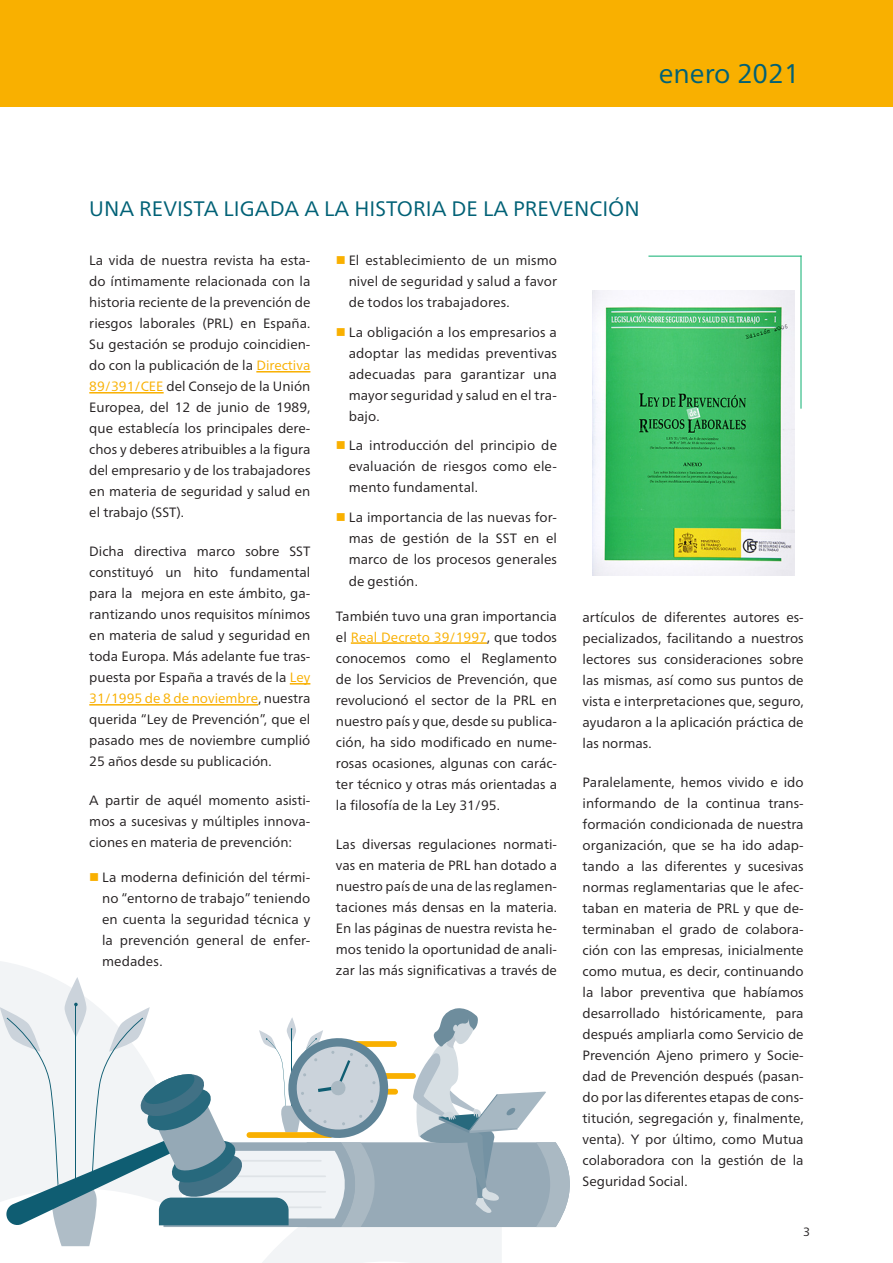
<style>
.page{position:relative;width:893px;height:1263px;background:#fff}
.page>*{position:absolute;margin:0;border:0;box-sizing:border-box;transform-origin:0 0}
.t1{font:27px "Frutiger Neue LT Pro";color:#016176}
.TÍTULOS_dentro_artíc{font:21px "Frutiger Neue LT Pro";color:#016176}
.Normal__Web{font:13.5px/21px "Frutiger Neue LT Pro";color:#231f20;text-align:justify}
.t2{font:12px "Frutiger Neue LT Pro";color:#231f20}
.s1{color:#f9b000}
</style>
<div class="page">
<div style="left:0;top:0;width:893px;height:106px;background:#f9b000"></div>
<svg style="left:0;top:961px;width:502px;height:302px"></svg>
<hr style="left:256px;top:371px;width:54px;height:1px;background:#f9b000">
<hr style="left:89px;top:392px;width:75px;height:1px;background:#f9b000">
<svg style="left:290px;top:683px;width:20px;height:1px"></svg>
<hr style="left:89px;top:704px;width:169px;height:1px;background:#f9b000">
<hr style="left:351px;top:642px;width:136px;height:2px;background:#f9b000">
<img style="left:592px;top:291px;width:202px;height:284px">
<hr style="left:648px;top:256px;width:153px;height:1px;background:#0daf70">
<hr style="left:801px;top:256px;width:1px;height:153px;background:#0daf70">
<svg style="left:0;top:977px;width:570px;height:269px"></svg>
<h1 class="t1" style="left:659px;top:57px;width:142px">enero 2021</h1>
<p class="TÍTULOS_dentro_artíc" style="left:89px;top:196px;width:552px">UNA REVISTA LIGADA A LA HISTORIA DE LA PREVENCIÓN</p>
<p class="Normal__Web" style="left:89px;top:250px;width:223px">La vida de nuestra revista ha esta&shy;do íntimamente relacionada con la historia reciente de la prevención de riesgos laborales (PRL) en España.<br>Su gestación se produjo coincidien&shy;do con la publicación de la <span class="s1">Directiva 89/391/CEE</span> del Consejo de la Unión Europea, del 12 de junio de 1989, que establecía los principales dere&shy;chos y deberes atribuibles a la figura del empresario y de los trabajadores en materia de seguridad y salud en el trabajo (SST).</p>
<p class="Normal__Web" style="left:89px;top:541px;width:223px">Dicha directiva marco sobre SST constituyó un hito fundamental para la mejora en este ámbito, ga&shy;rantizando unos requisitos mínimos en materia de salud y seguridad en toda Europa. Más adelante fue tras&shy;puesta por España a través de la <span class="s1">Ley 31/1995 de 8 de noviembre</span>, nuestra querida “Ley de Prevención”, que el pasado mes de noviembre cumplió 25 años desde su publicación.</p>
<p class="Normal__Web" style="left:89px;top:790px;width:223px">A partir de aquél momento asisti&shy;mos a sucesivas y múltiples innova&shy;ciones en materia de prevención:</p>
<p class="Normal__Web" style="left:102px;top:866px;width:210px">La moderna definición del térmi&shy;no “entorno de trabajo” teniendo en cuenta la seguridad técnica y la prevención general de enfer&shy;medades.</p>
<p class="Normal__Web" style="left:349px;top:250px;width:210px">El establecimiento de un mismo nivel de seguridad y salud a favor de todos los trabajadores.</p>
<p class="Normal__Web" style="left:349px;top:322px;width:210px">La obligación a los empresarios a adoptar las medidas preventivas adecuadas para garantizar una mayor seguridad y salud en el tra&shy;bajo.</p>
<p class="Normal__Web" style="left:349px;top:435px;width:210px">La introducción del principio de evaluación de riesgos como ele&shy;mento fundamental.</p>
<p class="Normal__Web" style="left:349px;top:507px;width:210px">La importancia de las nuevas for&shy;mas de gestión de la SST en el marco de los procesos generales</p>
<p class="Normal__Web" style="left:349px;top:571px;width:71px">de gestión.</p>
<p class="Normal__Web" style="left:336px;top:605px;width:223px">También tuvo una gran importancia el <span class="s1">Real Decreto 39/1997</span>, que todos conocemos como el Reglamento de los Servicios de Prevención, que revolucionó el sector de la PRL en nuestro país y que, desde su publica&shy;ción, ha sido modificado en nume&shy;rosas ocasiones, algunas con carác&shy;ter técnico y otras más orientadas a la filosofía de la Ley 31/95.</p>
<p class="Normal__Web" style="left:336px;top:833px;width:223px">Las diversas regulaciones normati&shy;vas en materia de PRL han dotado a nuestro país de una de las reglamen&shy;taciones más densas en la materia.<br>En las páginas de nuestra revista he&shy;mos tenido la oportunidad de anali&shy;zar las más significativas a través de</p>
<p class="Normal__Web" style="left:583px;top:606px;width:223px">artículos de diferentes autores es&shy;pecializados, facilitando a nuestros lectores sus consideraciones sobre las mismas, así como sus puntos de vista e interpretaciones que, seguro, ayudaron a la aplicación práctica de las normas.</p>
<p class="Normal__Web" style="left:583px;top:771px;width:223px">Paralelamente, hemos vivido e ido informando de la continua trans&shy;formación condicionada de nuestra organización, que se ha ido adap&shy;tando a las diferentes y sucesivas normas reglamentarias que le afec&shy;taban en materia de PRL y que de&shy;terminaban el grado de colabora&shy;ción con las empresas, inicialmente como mutua, es decir, continuando la labor preventiva que habíamos desarrollado históricamente, para después ampliarla como Servicio de Prevención Ajeno primero y Socie&shy;dad de Prevención después (pasan&shy;do por las diferentes etapas de cons&shy;titución, segregación y, finalmente, venta). Y por último, como Mutua colaboradora con la gestión de la Seguridad Social.</p>
<p class="t2" style="left:803px;top:1224px;width:8px">3</p>
</div>
